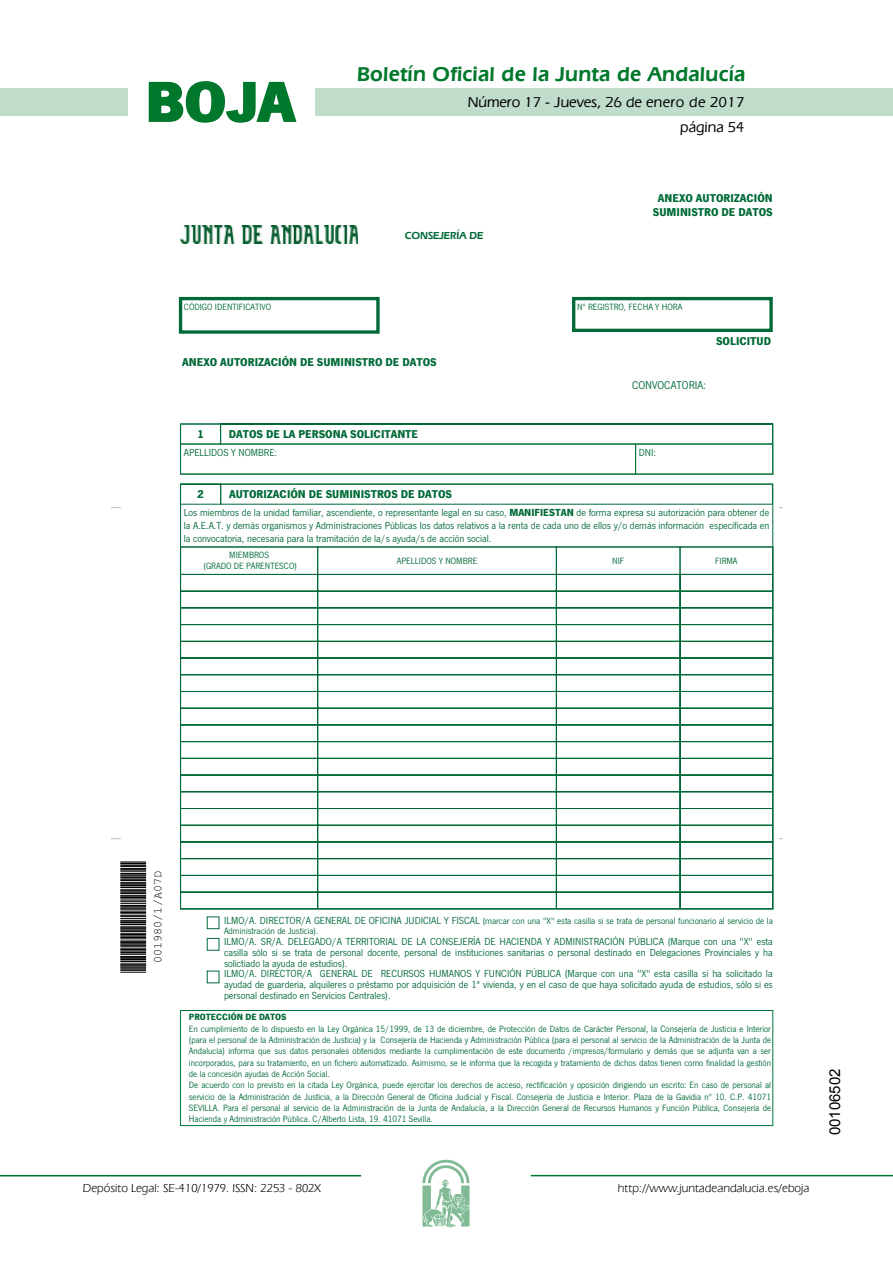
<style>
.page{position:relative;width:893px;height:1263px;background:#fff}
.page>*{position:absolute;margin:0;border:0;box-sizing:border-box;transform-origin:0 0}
.t1{font:700 57.75px "News Got T";color:#00782c;scale:1.14 1}
.t2{font:600 21px "Eras IT Cby BT";letter-spacing:.01em;color:#00782c}
.t3{font:500 15px/24.5px "Eras IT Cby BT";color:#000;text-align:right}
.t4{font:15px "Arial";color:#000}
.t5{font:12px "Eras IT Cby BT";color:#000}
.t6{font:700 11.85px/14.1px "News Got T";color:#006a37;text-align:center}
.t7{font:11.85px "News Got T";color:#006a37}
.t8{font:11.85px "Courier New";color:#010202}
.t9{font:10.65px/10.6px "News Got T";color:#006a37;text-align:justify}
.t10{font:600 10.65px "Eras IT Cby BT";color:#006a37}
.t11{font:9.45px/11.4px "News Got T";color:#006a37}
.t12{font:700 9.45px "News Got T";color:#006a37}
.s1{font-weight:700}
.s2{font-size:10.65px}
</style>
<div class="page">
<div style="left:315px;top:88px;width:577px;height:28px;background:#bfddca"></div>
<div style="left:0;top:88px;width:128px;height:28px;background:#bfddca"></div>
<hr style="left:0;top:1175px;width:361px;height:2px;background:#00782c">
<svg style="left:422px;top:1159px;width:47px;height:68px"></svg>
<hr style="left:531px;top:1175px;width:361px;height:1px;background:#00782c">
<svg style="left:148px;top:81px;width:149px;height:42px"></svg>
<img style="left:181px;top:225px;width:177px;height:18px">
<svg style="left:120px;top:862px;width:26px;height:111px;background:#4d4d4d"></svg>
<div style="left:179px;top:297px;width:200px;height:37px;border:3px solid #006a37"></div>
<div style="left:572px;top:297px;width:200px;height:35px;border:3px solid #006a37"></div>
<svg style="left:180px;top:423px;width:593px;height:52px"></svg>
<div style="left:180px;top:424px;width:41px;height:21px;border:1px solid #006a37"></div>
<div style="left:180px;top:444px;width:455px;height:30px;border:1px solid #00753c"></div>
<div style="left:635px;top:444px;width:138px;height:30px;border:1px solid #00753c"></div>
<svg style="left:180px;top:483px;width:593px;height:427px"></svg>
<div style="left:220px;top:484px;width:553px;height:21px;border:1px solid #006a37"></div>
<svg style="left:180px;top:574px;width:593px;height:335px"></svg>
<div style="left:207px;top:917px;width:12px;height:12px;border:1px solid #006a37"></div>
<div style="left:207px;top:938px;width:12px;height:13px;border:1px solid #006a37"></div>
<div style="left:180px;top:1010px;width:593px;height:116px;border:1px solid #00753c"></div>
<h1 class="t1" style="left:145px;top:68px;width:133px">BOJA</h1>
<h2 class="t2" style="left:357px;top:62px;width:390px">Boletín Oficial de la Junta de Andalucía</h2>
<h3 class="t3" style="left:468px;top:90px;width:278px">Número 17 - Jueves, 26 de enero de 2017 página 54</h3>
<p class="t10" style="left:405px;top:229px;width:80px">CONSEJERÍA DE</p>
<p class="t6" style="left:653px;top:191px;width:121px">ANEXO AUTORIZACIÓN<br>SUMINISTRO DE DATOS</p>
<p class="t11" style="left:184px;top:301px;width:89px">CÓDIGO IDENTIFICATIVO</p>
<p class="t11" style="left:577px;top:301px;width:107px">Nº REGISTRO, FECHA Y HORA</p>
<p class="t6" style="left:182px;top:355px;width:256px">ANEXO AUTORIZACIÓN DE SUMINISTRO DE DATOS</p>
<p class="t7" style="left:632px;top:379px;width:75px">CONVOCATORIA:</p>
<p class="t6" style="left:716px;top:334px;width:56px">SOLICITUD</p>
<p class="t6" style="left:197px;top:427px;width:8px">1</p>
<p class="t6" style="left:229px;top:427px;width:191px">DATOS DE LA PERSONA SOLICITANTE</p>
<p class="t9" style="left:184px;top:447px;width:95px">APELLIDOS Y NOMBRE:</p>
<p class="t9" style="left:639px;top:447px;width:19px">DNI:</p>
<p class="t6" style="left:197px;top:487px;width:8px">2</p>
<p class="t6" style="left:229px;top:487px;width:224px">AUTORIZACIÓN DE SUMINISTROS DE DATOS</p>
<p class="t9" style="left:184px;top:506px;width:587px;line-height:12.8px">Los miembros de la unidad familiar, ascendiente, o representante legal en su caso, <span class="s1">MANIFIESTAN</span> de forma expresa su autorización para obtener de la A.E.A.T. y demás organismos y Administraciones Públicas los datos relativos a la renta de cada uno de ellos y/o demás información especificada en la convocatoria, necesaria para la tramitación de la/s ayuda/s de acción social.</p>
<p class="t11" style="left:203px;top:549px;width:95px;text-align:center">MIEMBROS<br>(GRADO DE PARENTESCO)</p>
<p class="t11" style="left:397px;top:555px;width:82px">APELLIDOS Y NOMBRE</p>
<p class="t11" style="left:612px;top:555px;width:13px">NIF</p>
<p class="t11" style="left:715px;top:555px;width:24px">FIRMA</p>
<p class="t8" style="left:150px;top:963px;width:94px;rotate:-90deg">001980/1/A07D</p>
<p class="t11" style="left:224px;top:916px;width:550px;line-height:9.6px"><span class="s2">ILMO/A. DIRECTOR/A GENERAL DE OFICINA JUDICIAL Y FISCAL</span> (marcar con una "X" esta casilla si se trata de personal funcionario al servicio de la<br>Administración de Justicia).</p>
<p class="t9" style="left:224px;top:937px;width:550px;text-align:left">ILMO/A. SR/A. DELEGADO/A TERRITORIAL DE LA CONSEJERÍA DE HACIENDA Y ADMINISTRACIÓN PÚBLICA (Marque con una "X" esta casilla sólo si se trata de personal docente, personal de instituciones sanitarias o personal destinado en Delegaciones Provinciales y ha solictiado la ayuda de estudios).<br>ILMO/A. DIRECTOR/A GENERAL DE RECURSOS HUMANOS Y FUNCIÓN PÚBLICA (Marque con una "X" esta casilla si ha solicitado la ayudad de guarderia, alquileres o préstamo por adquisición de 1ª vivienda, y en el caso de que haya solicitado ayuda de estudios, sólo si es personal destinado en Servicios Centrales).</p>
<p class="t12" style="left:189px;top:1011px;width:99px">PROTECCIÓN DE DATOS</p>
<p class="t11" style="left:189px;top:1023px;width:583px">En cumplimiento de lo dispuesto en la Ley Orgánica 15/1999, de 13 de diciembre, de Protección de Datos de Carácter Personal, la Consejería de Justicia e Interior (para el personal de la Administración de Justicia) y la Consejería de Hacienda y Administración Pública (para el personal al servicio de la Administración de la Junta de Andalucía) informa que sus datos personales obtenidos mediante la cumplimentación de este documento /impresos/formulario y demás que se adjunta van a ser incorporados, para su tratamiento, en un fichero automatizado. Asimismo, se le informa que la recogida y tratamiento de dichos datos tienen como finalidad la gestión de la concesión ayudas de Acción Social.<br>De acuerdo con lo previsto en la citada Ley Orgánica, puede ejercitar los derechos de acceso, rectificación y oposición dirigiendo un escrito: En caso de personal al servicio de la Administración de Justicia, a la Dirección General de Oficina Judicial y Fiscal. Consejería de Justicia e Interior. Plaza de la Gavidia nº 10. C.P. 41071<br>SEVILLA. Para el personal al servicio de la Administración de la Junta de Andalucía, a la Dirección General de Recursos Humanos y Función Pública, Consejería de Hacienda y Administración Pública. C/Alberto Lista, 19. 41071 Sevilla.</p>
<p class="t5" style="left:83px;top:1181px;width:239px">Depósito Legal: SE-410/1979. ISSN: 2253 - 802X</p>
<p class="t5" style="left:618px;top:1181px;width:193px">http://www.juntadeandalucia.es/eboja</p>
<h3 class="t4" style="left:825px;top:1135px;width:68px;rotate:-90deg">00106502</h3>
</div>
